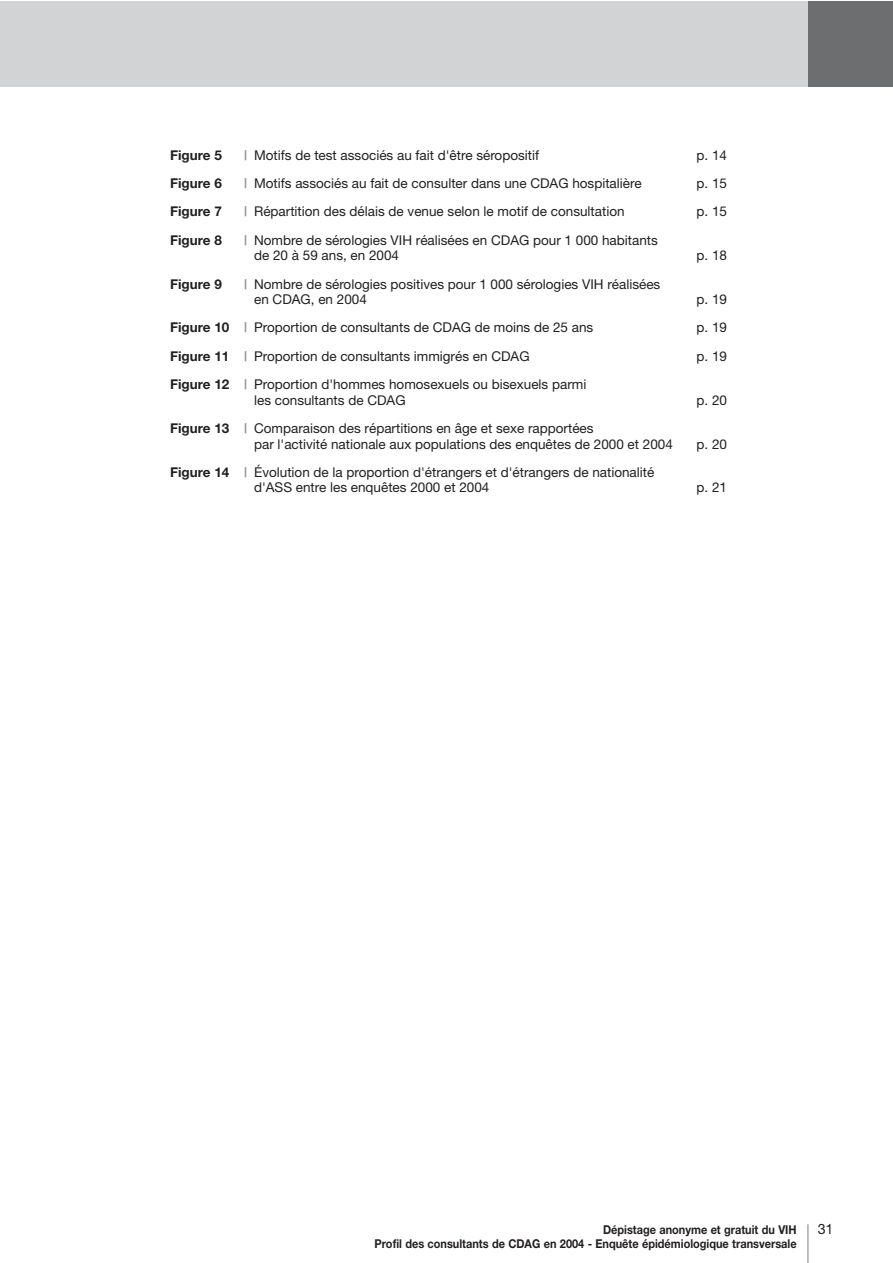
<style>
.page{position:relative;width:893px;height:1263px;background:#fff}
.page>*{position:absolute;margin:0;border:0;box-sizing:border-box;transform-origin:0 0}
.t1{font:14.25px "Helvetica Neue";color:#231f20}
.t2{font:13.5px/15.6px "Helvetica Neue";color:#231f20}
.t3{font:700 13.5px "Helvetica Neue";color:#231f20}
.t4{font:700 12.15px/14.5px "Helvetica Neue";color:#231f20;text-align:right;scale:.9 1}
.s1{font-weight:700;color:#939598}
.s2{font-weight:700}
</style>
<div class="page">
<hr style="left:807px;top:1224px;width:1px;height:39px;background:#808285">
<div style="left:0;top:1px;width:892px;height:85px;background:#d1d3d4"></div>
<div style="left:808px;top:1px;width:84px;height:85px;background:#6d6e70"></div>
<p class="t3" style="left:170px;top:150px;width:53px">Figure 5</p>
<p class="t2" style="left:244px;top:149px;width:296px"><span class="s1">|</span> Motifs de test associés au fait d'être séropositif</p>
<p class="t2" style="left:697px;top:149px;width:32px">p. 14</p>
<p class="t3" style="left:170px;top:178px;width:53px">Figure 6</p>
<p class="t2" style="left:244px;top:177px;width:399px"><span class="s1">|</span> Motifs associés au fait de consulter dans une CDAG hospitalière</p>
<p class="t2" style="left:697px;top:177px;width:32px">p. 15</p>
<p class="t3" style="left:170px;top:207px;width:53px">Figure 7</p>
<p class="t2" style="left:244px;top:205px;width:382px"><span class="s1">|</span> Répartition des délais de venue selon le motif de consultation</p>
<p class="t2" style="left:697px;top:205px;width:32px">p. 15</p>
<p class="t3" style="left:170px;top:235px;width:53px">Figure 8</p>
<p class="t2" style="left:254px;top:233px;width:405px;text-indent:-10px"><span class="s1">|</span> Nombre de sérologies VIH réalisées en CDAG pour 1 000 habitants de 20 à 59 ans, en 2004</p>
<p class="t2" style="left:697px;top:249px;width:32px">p. 18</p>
<p class="t3" style="left:170px;top:279px;width:53px">Figure 9</p>
<p class="t2" style="left:254px;top:277px;width:408px;text-indent:-10px"><span class="s1">|</span> Nombre de sérologies positives pour 1 000 sérologies VIH réalisées en CDAG, en 2004</p>
<p class="t2" style="left:697px;top:293px;width:32px">p. 19</p>
<p class="t2" style="left:170px;top:321px;width:425px"><span class="s2">Figure 10</span> <span class="s1">|</span> Proportion de consultants de CDAG de moins de 25 ans</p>
<p class="t2" style="left:697px;top:321px;width:32px">p. 19</p>
<p class="t2" style="left:170px;top:349px;width:361px"><span class="s2">Figure 11</span> <span class="s1">|</span> Proportion de consultants immigrés en CDAG</p>
<p class="t2" style="left:697px;top:349px;width:32px">p. 19</p>
<p class="t2" style="left:254px;top:378px;width:334px;text-indent:-84px"><span class="s2">Figure 12</span> <span class="s1">|</span> Proportion d'hommes homosexuels ou bisexuels parmi les consultants de CDAG</p>
<p class="t2" style="left:697px;top:393px;width:32px">p. 20</p>
<p class="t2" style="left:254px;top:422px;width:420px;text-indent:-84px"><span class="s2">Figure 13</span> <span class="s1">|</span> Comparaison des répartitions en âge et sexe rapportées<br>par l'activité nationale aux populations des enquêtes de 2000 et 2004</p>
<p class="t2" style="left:254px;top:466px;width:402px;text-indent:-84px"><span class="s2">Figure 14</span> <span class="s1">|</span> Évolution de la proportion d'étrangers et d'étrangers de nationalité d'ASS entre les enquêtes 2000 et 2004</p>
<p class="t2" style="left:697px;top:437px;width:32px">p. 20</p>
<p class="t2" style="left:697px;top:481px;width:32px">p. 21</p>
<p class="t4" style="left:375px;top:1223px;width:470px">Dépistage anonyme et gratuit du VIH<br>Profil des consultants de CDAG en 2004 - Enquête épidémiologique transversale</p>
<p class="t1" style="left:818px;top:1224px;width:17px">31</p>
</div>
